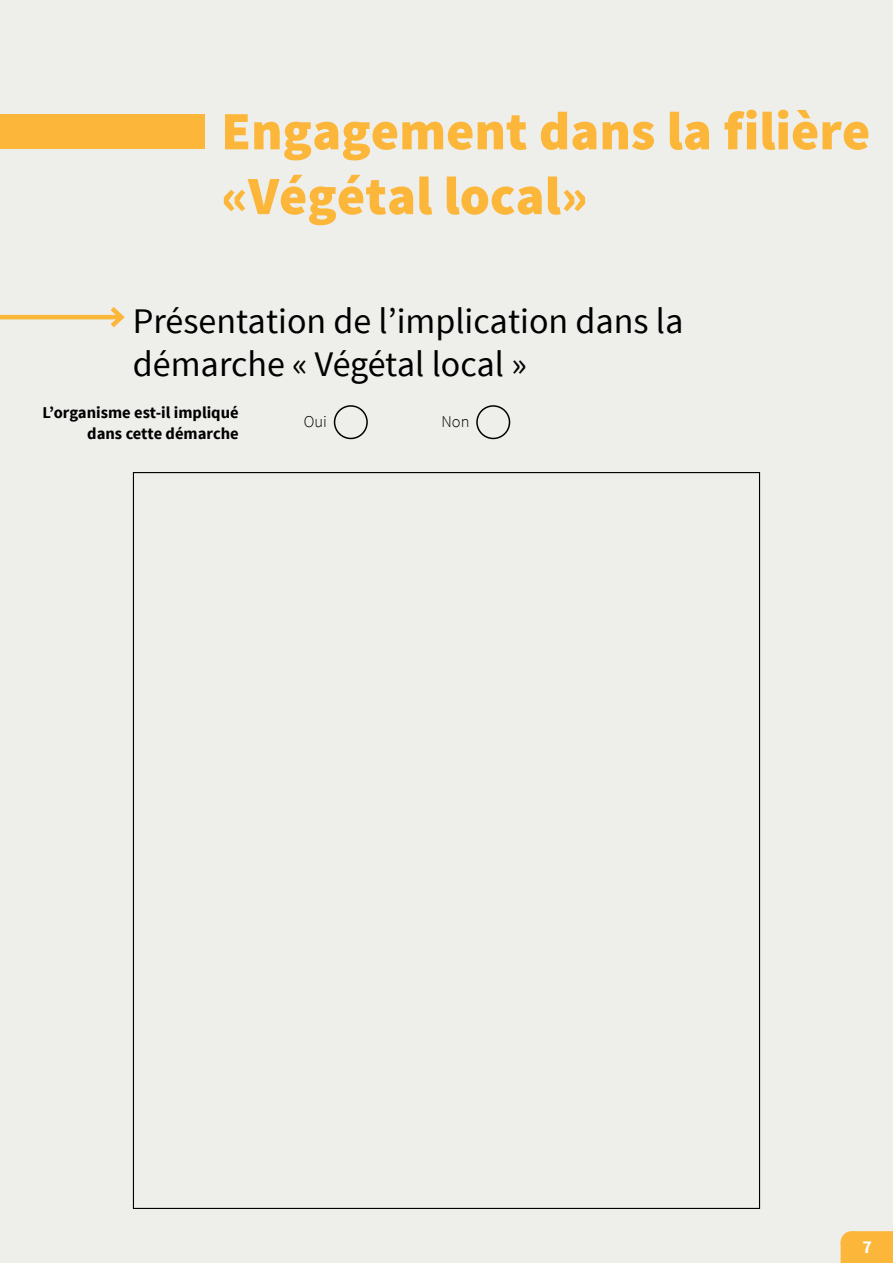
<style>
.page{position:relative;width:893px;height:1263px;background:#eeeeeb}
.page>*{position:absolute;margin:0;border:0;box-sizing:border-box;transform-origin:0 0}
.t1{font:900 54px/64.8px "Source Sans Pro";color:#fcb73a}
.t2{font:36px/43.2px "Source Sans Pro";color:#000}
.t3{font:700 18px "Source Sans Pro";color:#fff}
.t4{font:700 16.5px/21px "Source Sans Pro";color:#000;text-align:right}
.t5{font:300 16.5px "Source Sans Pro";color:#000}
</style>
<div class="page">
<svg style="left:841px;top:1231px;width:52px;height:32px"></svg>
<div style="left:841px;top:1231px;width:22px;height:22px;background:#fcb73a;border-radius:50%"></div>
<div style="left:0;top:115px;width:204px;height:34px;background:#fcb73a"></div>
<hr style="left:0;top:315px;width:121px;height:4px;background:#fcb73a">
<svg style="left:106px;top:307px;width:19px;height:21px"></svg>
<div style="left:476px;top:405px;width:34px;height:34px;border:1px solid #000;border-radius:50%"></div>
<div style="left:334px;top:405px;width:34px;height:34px;border:1px solid #000;border-radius:50%"></div>
<h1 class="t1" style="left:221px;top:101px;width:651px">Engagement dans la filière «Végétal local»</h1>
<p class="t2" style="left:133px;top:302px;width:552px">Présentation de l’implication dans la démarche « Végétal local »</p>
<p class="t4" style="left:43px;top:403px;width:198px">L’organisme est-il impliqué dans cette démarche</p>
<p class="t5" style="left:304px;top:415px;width:25px">Oui</p>
<p class="t5" style="left:442px;top:415px;width:29px">Non</p>
<p class="t3" style="left:862px;top:1239px;width:11px">7</p>
</div>
